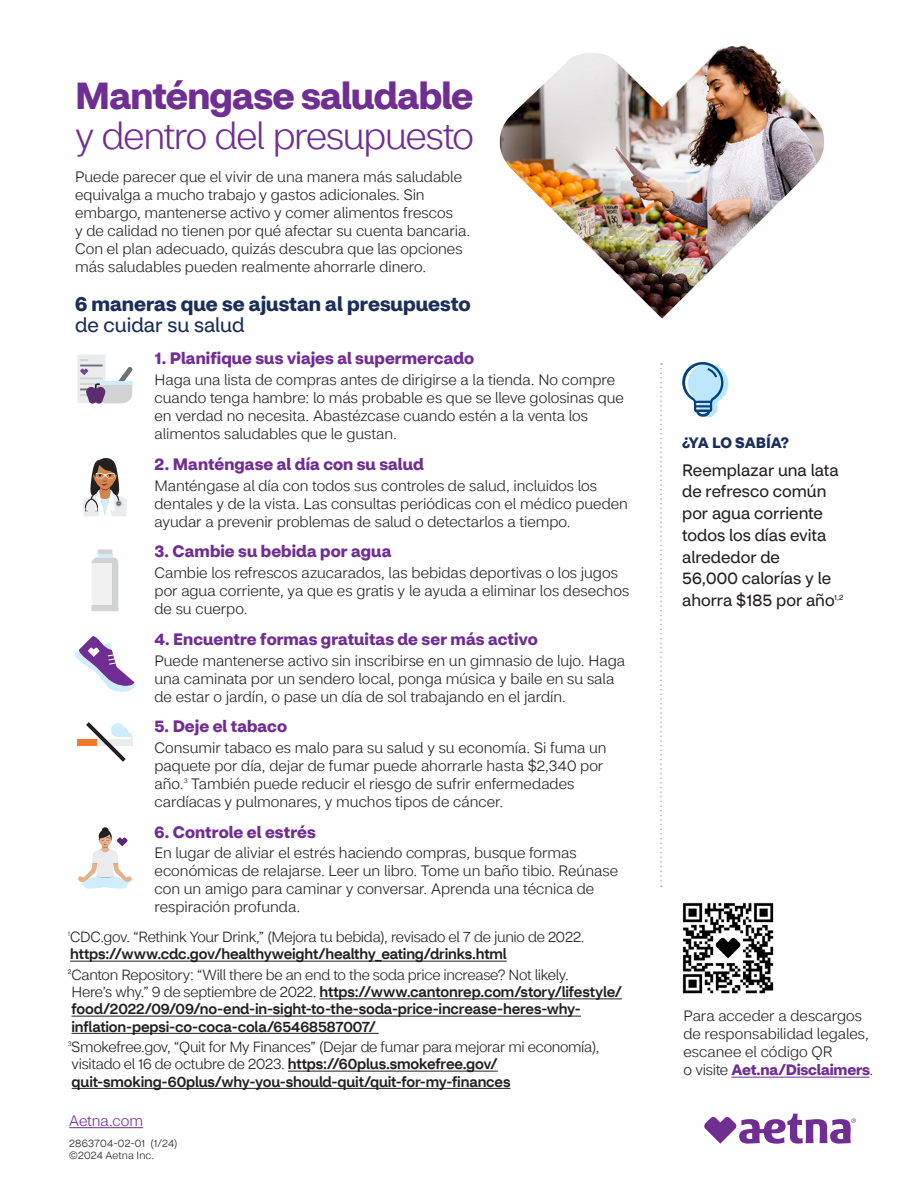
<style>
.page{position:relative;width:918px;height:1188px;background:#fff}
.page>*{position:absolute;margin:0;border:0;box-sizing:border-box;transform-origin:0 0}
.t1{font:300 37.5px/40.5px "CVS Health Sans";letter-spacing:-.035em;color:#702d92}
.t2{font:700 20.1px/21px "CVS Health Sans";color:#192e58}
.t3{font:700 16.5px "CVS Health Sans";letter-spacing:.005em;color:#702d92}
.t4{font:16.5px/21.8px "CVS Health Sans";color:#231f20}
.t5{font:300 15px/18px "CVS Health Sans";color:#231f20}
.t6{font:700 15px "CVS Health Sans";color:#192e58}
.t7{font:300 15px "CVS Health Sans";letter-spacing:-.005em;color:#702d92}
.t8{font:300 14.7px/17.2px "CVS Health Sans";letter-spacing:-.02em;color:#231f20}
.t9{font:500 14.7px/17.2px "CVS Health Sans";letter-spacing:-.01em;color:#231f20}
.t10{font:300 10.5px "CVS Health Sans";letter-spacing:.01em;color:#231f20}
.t11{font:7.35px "CVS Health Sans";color:#231f20}
.t12{font:300 6.75px "CVS Health Sans";color:#231f20}
.t13{font:300 6.6px "CVS Health Sans";color:#231f20}
.s1{font-weight:700}
.s2{font-weight:400}
.s3{font-weight:500}
.s4{font-weight:300}
.s5{font-weight:700;color:#702d92}
</style>
<div class="page">
<svg style="left:77px;top:355px;width:56px;height:49px"></svg>
<svg style="left:83px;top:458px;width:44px;height:58px"></svg>
<svg style="left:91px;top:549px;width:27px;height:62px"></svg>
<div style="left:91px;top:563px;width:21px;height:42px;background:#f1f1f2"></div>
<svg style="left:75px;top:636px;width:60px;height:56px"></svg>
<hr style="left:69px;top:1127px;width:74px;height:1px;background:#702d92">
<hr style="left:70px;top:961px;width:437px;height:1px;background:#231f20">
<hr style="left:320px;top:999px;width:302px;height:1px;background:#231f20">
<hr style="left:71px;top:1016px;width:510px;height:1px;background:#231f20">
<hr style="left:71px;top:1033px;width:308px;height:1px;background:#231f20">
<hr style="left:288px;top:1071px;width:210px;height:1px;background:#231f20">
<hr style="left:72px;top:1088px;width:439px;height:1px;background:#231f20">
<img style="left:682px;top:903px;width:92px;height:91px">
<hr style="left:731px;top:1077px;width:138px;height:1px;background:#702d92">
<svg style="left:704px;top:1114px;width:152px;height:30px"></svg>
<svg style="left:660px;top:363px;width:2px;height:524px"></svg>
<div style="left:77px;top:740px;width:19px;height:6px;background:#f1782d"></div>
<svg style="left:86px;top:722px;width:47px;height:40px"></svg>
<svg style="left:78px;top:827px;width:54px;height:62px"></svg>
<svg style="left:682px;top:362px;width:47px;height:55px"></svg>
<img style="left:499px;top:45px;width:325px;height:274px">
<h1 class="t1" style="left:75px;top:76px;width:401px"><span class="s1">Manténgase saludable </span>y dentro del presupuesto</h1>
<p class="t5" style="left:75px;top:168px;width:397px">Puede parecer que el vivir de una manera más saludable equivalga a mucho trabajo y gastos adicionales. Sin embargo, mantenerse activo y comer alimentos frescos<br>y de calidad no tienen por qué afectar su cuenta bancaria.<br>Con el plan adecuado, quizás descubra que las opciones más saludables pueden realmente ahorrarle dinero.</p>
<h2 class="t2" style="left:75px;top:294px;width:397px">6 maneras que se ajustan al presupuesto <span class="s2">de cuidar su salud</span></h2>
<h3 class="t3" style="left:154px;top:348px;width:321px">1. Planifique sus viajes al supermercado</h3>
<p class="t5" style="left:154px;top:371px;width:471px">Haga una lista de compras antes de dirigirse a la tienda. No compre cuando tenga hambre: lo más probable es que se lleve golosinas que en verdad no necesita. Abastézcase cuando estén a la venta los alimentos saludables que le gustan.</p>
<h3 class="t3" style="left:154px;top:454px;width:271px">2. Manténgase al día con su salud</h3>
<p class="t5" style="left:154px;top:476px;width:475px">Manténgase al día con todos sus controles de salud, incluidos los dentales y de la vista. Las consultas periódicas con el médico pueden ayudar a prevenir problemas de salud o detectarlos a tiempo.</p>
<h3 class="t3" style="left:154px;top:541px;width:238px">3. Cambie su bebida por agua</h3>
<p class="t5" style="left:154px;top:564px;width:476px">Cambie los refrescos azucarados, las bebidas deportivas o los jugos por agua corriente, ya que es gratis y le ayuda a eliminar los desechos de su cuerpo.</p>
<h3 class="t3" style="left:154px;top:629px;width:385px">4. Encuentre formas gratuitas de ser más activo</h3>
<p class="t5" style="left:154px;top:651px;width:472px">Puede mantenerse activo sin inscribirse en un gimnasio de lujo. Haga una caminata por un sendero local, ponga música y baile en su sala de estar o jardín, o pase un día de sol trabajando en el jardín.</p>
<h3 class="t3" style="left:154px;top:716px;width:134px">5. Deje el tabaco</h3>
<p class="t5" style="left:154px;top:739px;width:454px">Consumir tabaco es malo para su salud y su economía. Si fuma un paquete por día, dejar de fumar puede ahorrarle hasta $2,340 por año.</p>
<p class="t5" style="left:155px;top:775px;width:421px;text-indent:37px">También puede reducir el riesgo de sufrir enfermedades cardíacas y pulmonares, y muchos tipos de cáncer.</p>
<h3 class="t3" style="left:154px;top:822px;width:163px">6. Controle el estrés</h3>
<p class="t5" style="left:154px;top:844px;width:465px">En lugar de aliviar el estrés haciendo compras, busque formas económicas de relajarse. Leer un libro. Tome un baño tibio. Reúnase con un amigo para caminar y conversar. Aprenda una técnica de respiración profunda.</p>
<p class="t12" style="left:184px;top:777px;width:5px">3</p>
<p class="t13" style="left:68px;top:930px;width:4px">1</p>
<p class="t8" style="left:70px;top:928px;width:516px">CDC.gov. “Rethink Your Drink,” (Mejora tu bebida), revisado el 7 de junio de 2022. <span class="s3">https://www.cdc.gov/healthyweight/healthy_eating/drinks.html</span></p>
<p class="t13" style="left:68px;top:968px;width:5px">2</p>
<p class="t9" style="left:71px;top:966px;width:552px"><span class="s4">Canton Repository: “Will there be an end to the soda price increase? Not likely.<br>Here’s why.” 9 de septiembre de 2022.</span> https://www.cantonrep.com/story/lifestyle/ food/2022/09/09/no-end-in-sight-to-the-soda-price-increase-heres-why&shy;inflation-pepsi-co-coca-cola/65468587007/</p>
<p class="t13" style="left:68px;top:1040px;width:5px">3</p>
<p class="t8" style="left:72px;top:1038px;width:529px">Smokefree.gov, “Quit for My Finances” (Dejar de fumar para mejorar mi economía), visitado el 16 de octubre de 2023. <span class="s3">https://60plus.smokefree.gov/ quit-smoking-60plus/why-you-should-quit/quit-for-my-finances</span></p>
<p class="t7" style="left:69px;top:1112px;width:75px">Aetna.com</p>
<p class="t10" style="left:69px;top:1137px;width:110px">2863704-02-01 (1/24)</p>
<p class="t10" style="left:69px;top:1149px;width:86px">©2024 Aetna Inc.</p>
<h3 class="t6" style="left:682px;top:434px;width:108px">¿YA LO SABÍA?</h3>
<p class="t4" style="left:682px;top:459px;width:158px">Reemplazar una lata de refresco común por agua corriente todos los días evita alrededor de<br>56,000 calorías y le ahorra $185 por año</p>
<p class="t11" style="left:834px;top:593px;width:11px">1,2</p>
<p class="t5" style="left:683px;top:1007px;width:191px">Para acceder a descargos de responsabilidad legales, escanee el código QR<br>o visite <span class="s5">Aet.na/Disclaimers</span>.</p>
</div>
